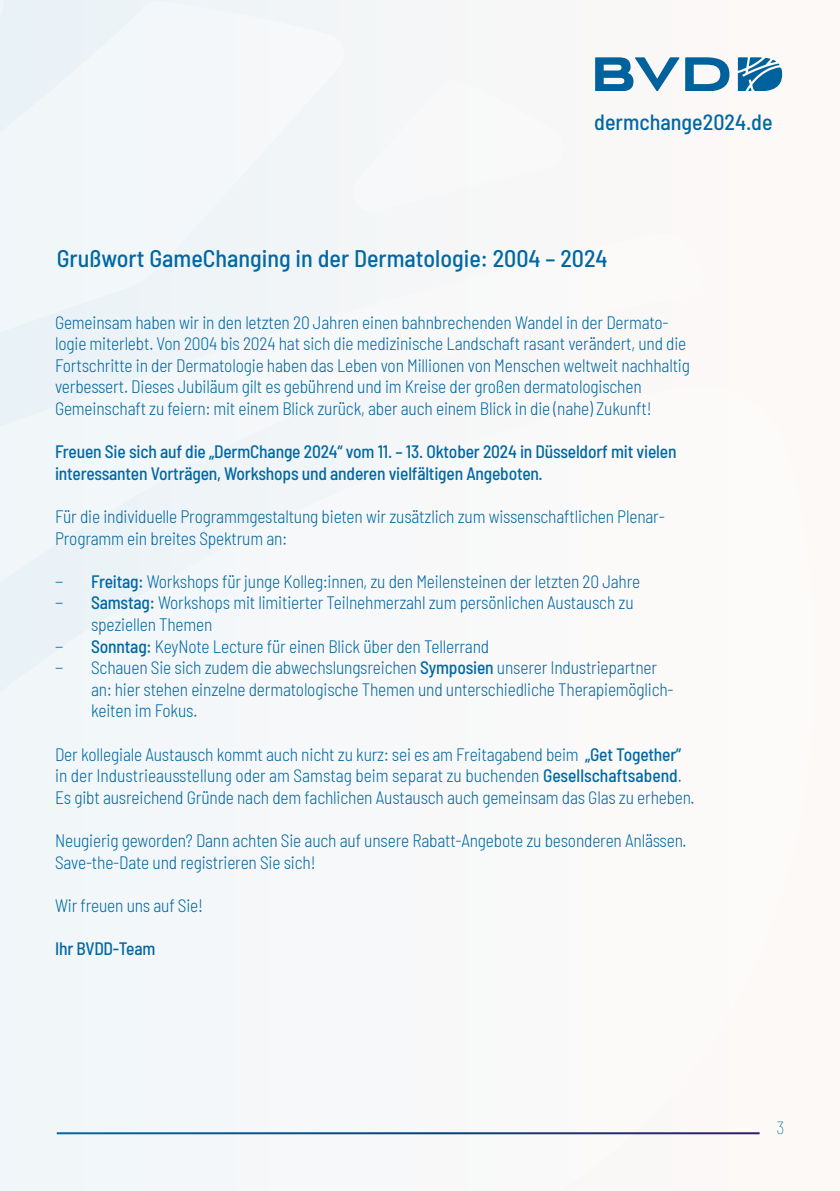
<style>
.page{position:relative;width:840px;height:1191px;background:#fff}
.page>*{position:absolute;margin:0;border:0;box-sizing:border-box;transform-origin:0 0}
.t1{font:500 semi-condensed 24px "Barlow";color:#0068a3}
.t2{font:500 semi-condensed 22px "Barlow";color:#0068a3}
.t3{font:300 semi-condensed 18px/21.6px "Barlow";letter-spacing:-.01em;color:#0068a3}
.t4{font:500 semi-condensed 18px/21.6px "Barlow";letter-spacing:-.01em;color:#0068a3}
.t5{font:100 semi-condensed 18px "Barlow";color:#0068a3}
.s1{font-weight:500}
</style>
<div class="page">
<img style="left:349px;top:0;width:434px;height:232px">
<div style="left:10px;top:0;width:339px;height:232px;background:#f2f7f9"></div>
<svg style="left:345px;top:78px;width:224px;height:138px"></svg>
<div style="left:0;top:0;width:10px;height:232px;background:#e8f2f7"></div>
<div style="left:0;top:232px;width:708px;height:959px;background:#f6f8f9"></div>
<hr style="left:57px;top:1132px;width:702px;height:2px;background:#fff">
<svg style="left:594px;top:57px;width:135px;height:34px"></svg>
<svg style="left:737px;top:57px;width:44px;height:34px"></svg>
<p class="t2" style="left:594px;top:106px;width:180px">dermchange2024.de</p>
<h1 class="t1" style="left:57px;top:241px;width:552px">Grußwort GameChanging in der Dermatologie: 2004 – 2024</h1>
<p class="t3" style="left:55px;top:310px;width:636px">Gemeinsam haben wir in den letzten 20 Jahren einen bahnbrechenden Wandel in der Dermato&shy;logie miterlebt. Von 2004 bis 2024 hat sich die medizinische Landschaft rasant verändert, und die Fortschritte in der Dermatologie haben das Leben von Millionen von Menschen weltweit nachhaltig verbessert. Dieses Jubiläum gilt es gebührend und im Kreise der großen dermatologischen Gemeinschaft zu feiern: mit einem Blick zurück, aber auch einem Blick in die (nahe) Zukunft!</p>
<p class="t4" style="left:55px;top:439px;width:622px">Freuen Sie sich auf die „DermChange 2024“ vom 11. – 13. Oktober 2024 in Düsseldorf mit vielen interessanten Vorträgen, Workshops und anderen vielfältigen Angeboten.</p>
<p class="t3" style="left:55px;top:504px;width:611px">Für die individuelle Programmgestaltung bieten wir zusätzlich zum wissenschaftlichen Plenar-<br>Programm ein breites Spektrum an:</p>
<p class="t3" style="left:55px;top:569px;width:10px">−</p>
<p class="t3" style="left:91px;top:569px;width:550px"><span class="s1">Freitag:</span> Workshops für junge Kolleg:innen, zu den Meilensteinen der letzten 20 Jahre</p>
<p class="t3" style="left:55px;top:591px;width:10px">−</p>
<p class="t3" style="left:91px;top:591px;width:543px"><span class="s1">Samstag:</span> Workshops mit limitierter Teilnehmerzahl zum persönlichen Austausch zu speziellen Themen</p>
<p class="t3" style="left:55px;top:634px;width:10px">−</p>
<p class="t3" style="left:91px;top:634px;width:399px"><span class="s1">Sonntag:</span> KeyNote Lecture für einen Blick über den Tellerrand</p>
<p class="t3" style="left:55px;top:655px;width:10px">−</p>
<p class="t3" style="left:91px;top:655px;width:584px">Schauen Sie sich zudem die abwechslungsreichen <span class="s1">Symposien</span> unserer Industriepartner an: hier stehen einzelne dermatologische Themen und unterschiedliche Therapiemöglich&shy;keiten im Fokus.</p>
<p class="t3" style="left:55px;top:742px;width:640px">Der kollegiale Austausch kommt auch nicht zu kurz: sei es am Freitagabend beim <span class="s1">„Get Together” </span>in der Industrieausstellung oder am Samstag beim separat zu buchenden <span class="s1">Gesellschaftsabend</span>.<br>Es gibt ausreichend Gründe nach dem fachlichen Austausch auch gemeinsam das Glas zu erheben.</p>
<p class="t3" style="left:55px;top:828px;width:632px">Neugierig geworden? Dann achten Sie auch auf unsere Rabatt-Angebote zu besonderen Anlässen.<br>Save-the-Date und registrieren Sie sich!</p>
<p class="t3" style="left:55px;top:893px;width:149px">Wir freuen uns auf Sie!</p>
<p class="t4" style="left:55px;top:936px;width:102px">Ihr BVDD-Team</p>
<p class="t5" style="left:776px;top:1115px;width:10px">3</p>
</div>
